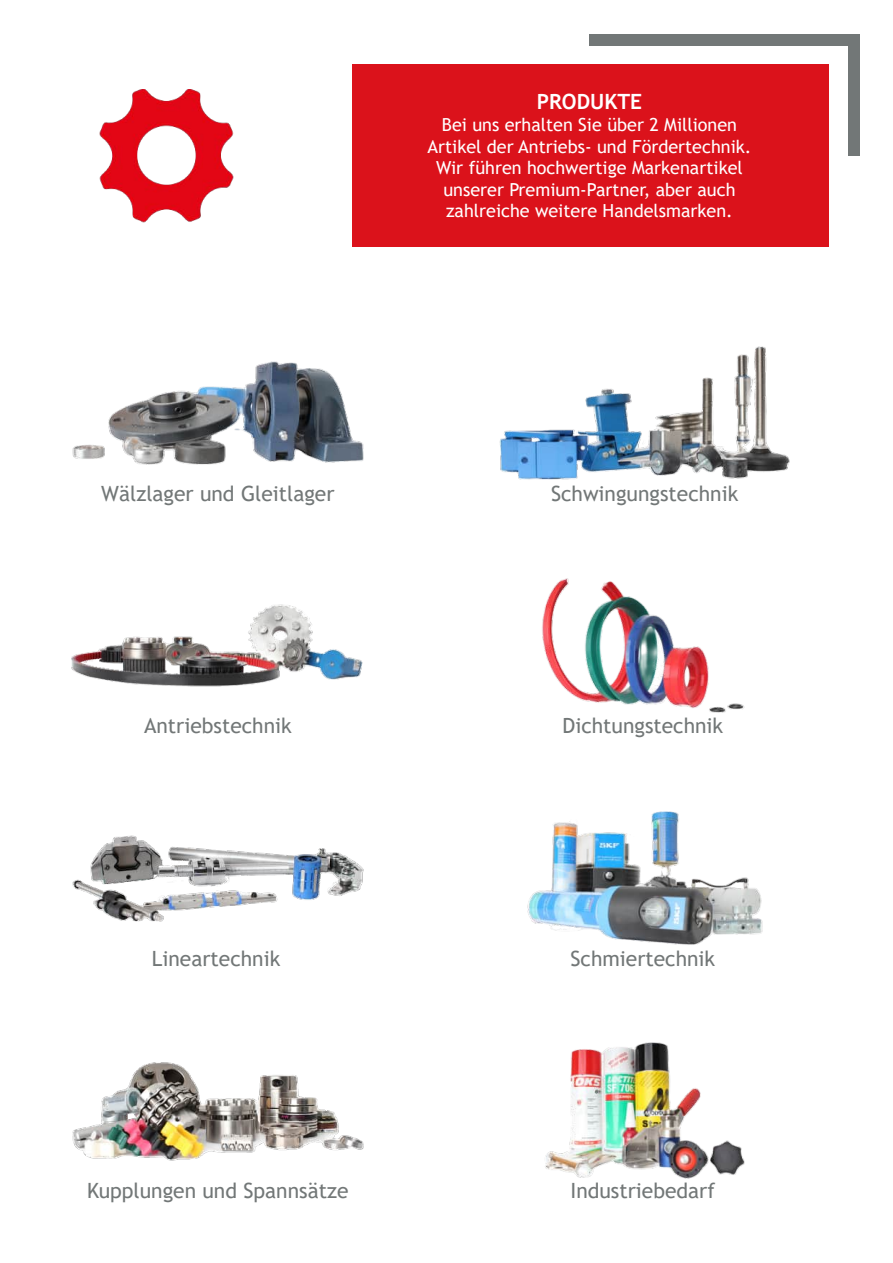
<style>
.page{position:relative;width:893px;height:1263px;background:#fff}
.page>*{position:absolute;margin:0;border:0;box-sizing:border-box;transform-origin:0 0}
.t1{font:21px "Trebuchet MS";color:#727777}
.t2{font:700 21px "Trebuchet MS";color:#fff}
.t3{font:18px/21.6px "Trebuchet MS";color:#fff;text-align:center}
</style>
<div class="page">
<div style="left:352px;top:65px;width:477px;height:182px;background:#db121b"></div>
<div style="left:589px;top:34px;width:265px;height:12px;background:#727777"></div>
<div style="left:848px;top:34px;width:12px;height:122px;background:#727777"></div>
<img style="left:99px;top:89px;width:134px;height:133px">
<img style="left:72px;top:361px;width:292px;height:104px">
<img style="left:499px;top:346px;width:291px;height:134px">
<img style="left:71px;top:604px;width:292px;height:83px">
<img style="left:542px;top:578px;width:203px;height:135px">
<img style="left:72px;top:835px;width:292px;height:87px">
<img style="left:527px;top:811px;width:236px;height:134px">
<img style="left:72px;top:1062px;width:292px;height:99px">
<img style="left:545px;top:1042px;width:200px;height:137px">
<p class="t2" style="left:537px;top:89px;width:107px">PRODUKTE</p>
<p class="t3" style="left:427px;top:114px;width:326px">Bei uns erhalten Sie über 2 Millionen Artikel der Antriebs- und Fördertechnik.<br>Wir führen hochwertige Markenartikel unserer Premium-Partner, aber auch zahlreiche weitere Handelsmarken.</p>
<p class="t1" style="left:101px;top:480px;width:235px">Wälzlager und Gleitlager</p>
<p class="t1" style="left:551px;top:480px;width:189px">Schwingungstechnik</p>
<p class="t1" style="left:144px;top:712px;width:149px">Antriebstechnik</p>
<p class="t1" style="left:562px;top:712px;width:162px">Dichtungstechnik</p>
<p class="t1" style="left:152px;top:945px;width:130px">Lineartechnik</p>
<p class="t1" style="left:570px;top:945px;width:146px">Schmiertechnik</p>
<p class="t1" style="left:87px;top:1177px;width:263px">Kupplungen und Spannsätze</p>
<p class="t1" style="left:570px;top:1177px;width:146px">Industriebedarf</p>
</div>
